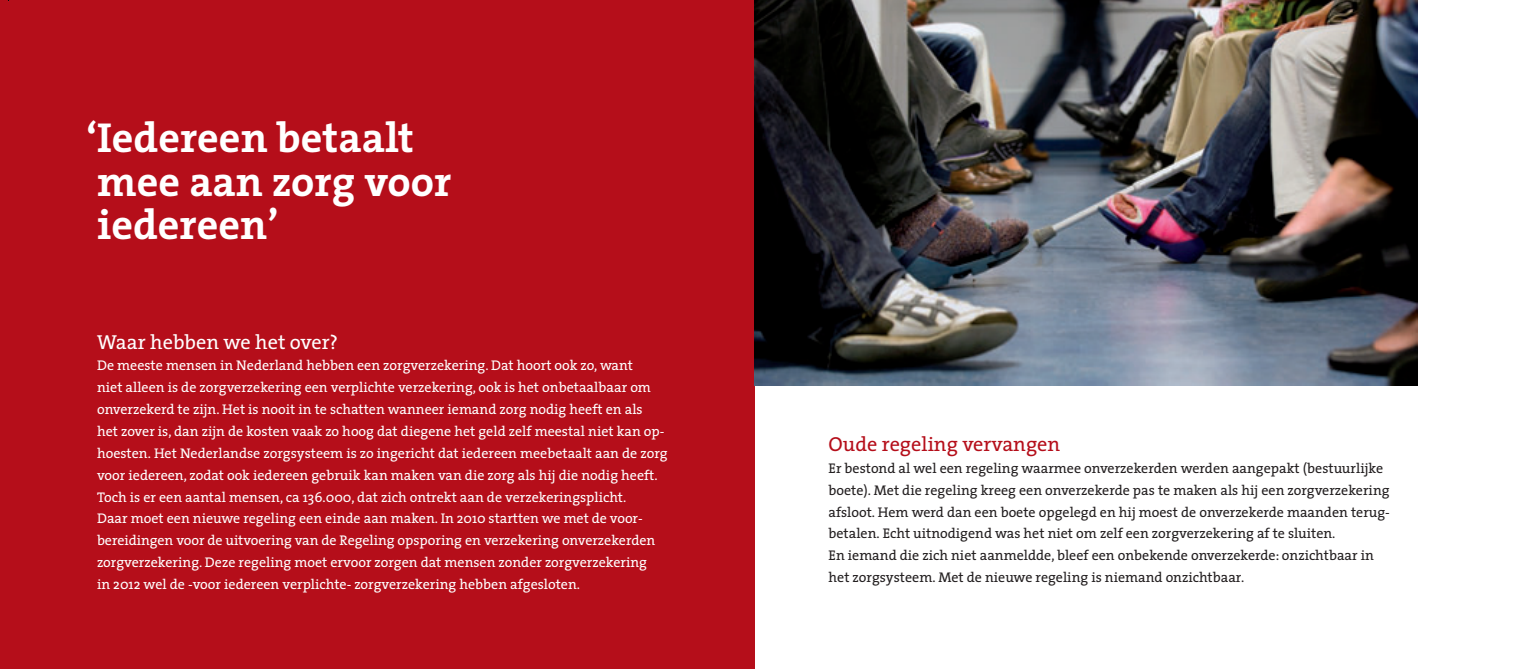
<style>
.page{position:relative;width:1514px;height:669px;background:#fff}
.page>*{position:absolute;margin:0;border:0;box-sizing:border-box;transform-origin:0 0}
.t1{font:42.2px/43.8px "The Serif Bold Plain+TIBHXW";color:#fff}
.t2{font:20.2px "The Serif Plain+ZUASSZ";color:#b50e1a}
.t3{font:20.2px "The Serif Plain+KYMDPC";color:#fff}
.t4{font:14px/21.8px "The Serif Plain+KYMDPC";color:#fff}
.t5{font:14px/21.8px "The Serif Plain+ZUASSZ";color:#231f20}
</style>
<div class="page">
<div style="left:0;top:0;width:755px;height:669px;background:#b50e1a"></div>
<img style="left:755px;top:0;width:662px;height:386px">
<h1 class="t1" style="left:86px;top:121px;width:367px">‘Iedereen betaalt mee aan zorg voor iedereen’</h1>
<h2 class="t3" style="left:97px;top:335px;width:243px">Waar hebben we het over?</h2>
<p class="t4" style="left:97px;top:357px;width:572px">De meeste mensen in Nederland hebben een zorgverzekering. Dat hoort ook zo, want<br>niet alleen is de zorgverzekering een verplichte verzekering, ook is het onbetaalbaar om onverzekerd te zijn. Het is nooit in te schatten wanneer iemand zorg nodig heeft en als<br>het zover is, dan zijn de kosten vaak zo hoog dat diegene het geld zelf meestal niet kan op&shy;hoesten. Het Nederlandse zorgsysteem is zo ingericht dat iedereen meebetaalt aan de zorg voor iedereen, zodat ook iedereen gebruik kan maken van die zorg als hij die nodig heeft.<br>Toch is er een aantal mensen, ca 136.000, dat zich ontrekt aan de verzekeringsplicht.<br>Daar moet een nieuwe regeling een einde aan maken. In 2010 startten we met de voor&shy;bereidingen voor de uitvoering van de Regeling opsporing en verzekering onverzekerden zorgverzekering. Deze regeling moet ervoor zorgen dat mensen zonder zorgverzekering<br>in 2012 wel de -voor iedereen verplichte- zorgverzekering hebben afgesloten.</p>
<h2 class="t2" style="left:828px;top:437px;width:233px">Oude regeling vervangen</h2>
<p class="t5" style="left:828px;top:459px;width:563px">Er bestond al wel een regeling waarmee onverzekerden werden aangepakt (bestuurlijke boete). Met die regeling kreeg een onverzekerde pas te maken als hij een zorgverzekering afsloot. Hem werd dan een boete opgelegd en hij moest de onverzekerde maanden terug&shy;betalen. Echt uitnodigend was het niet om zelf een zorgverzekering af te sluiten.<br>En iemand die zich niet aanmeldde, bleef een onbekende onverzekerde: onzichtbaar in het zorgsysteem. Met de nieuwe regeling is niemand onzichtbaar.</p>
</div>
